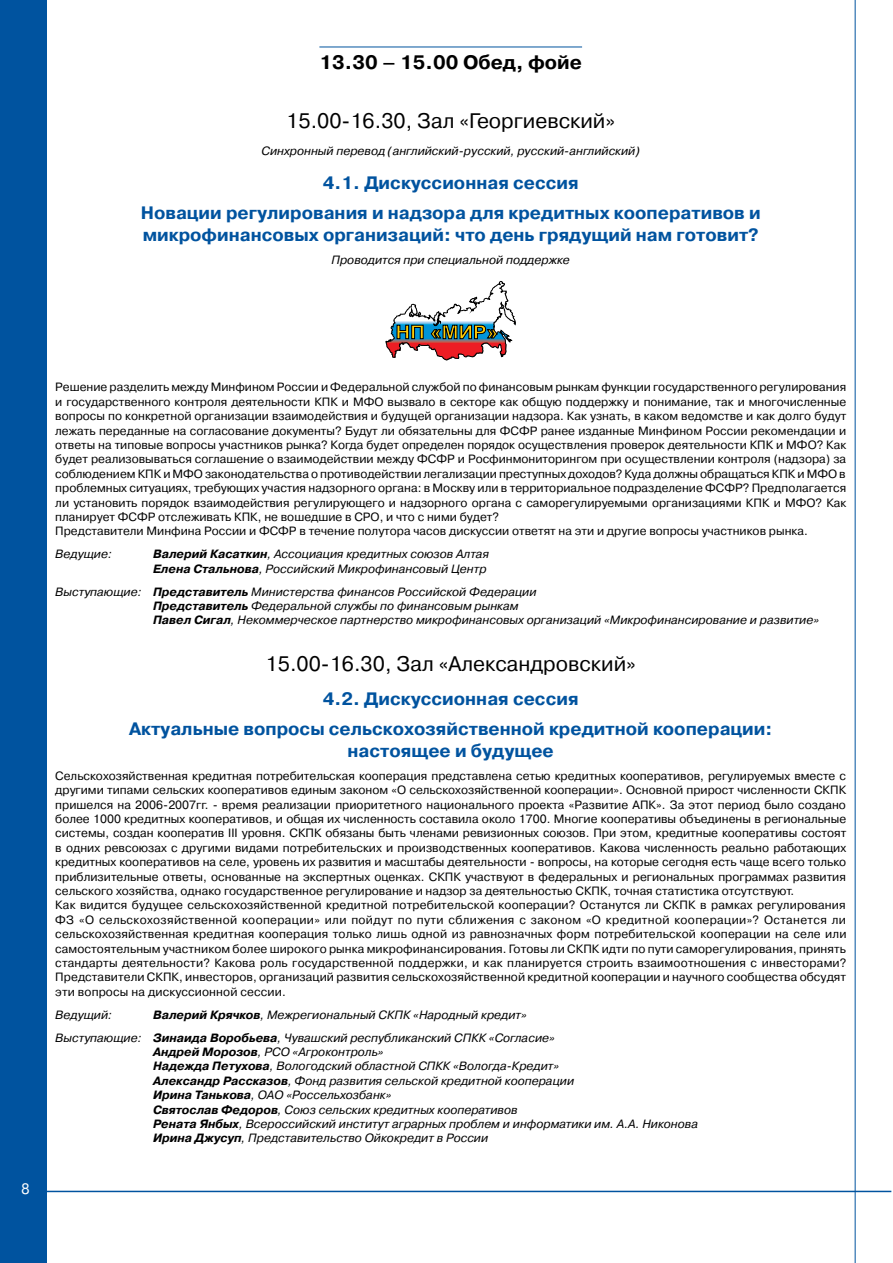
<style>
.page{position:relative;width:893px;height:1263px;background:#fff}
.page>*{position:absolute;margin:0;border:0;box-sizing:border-box;transform-origin:0 0}
.t1{font:21px "Pragmatica C";color:#000}
.t2{font:700 19.5px "Pragmatica C";color:#000}
.t3{font:700 18px/30.2px "Pragmatica C";color:#00539f;text-align:center}
.t4{font:15px "Pragmatica C";color:#fff}
.t5{font:12px/14.4px "Pragmatica C";color:#000}
.t6{font:italic 12px/14.4px "Pragmatica C";color:#000}
.s1{font-weight:700}
</style>
<div class="page">
<div style="left:0;top:0;width:47px;height:1263px;background:#00539f"></div>
<hr style="left:39px;top:1191px;width:852px;height:1px;background:#00539f">
<hr style="left:855px;top:0;width:1px;height:1263px;background:#00539f">
<hr style="left:319px;top:47px;width:263px;height:1px;background:#00539f">
<svg style="left:385px;top:281px;width:131px;height:79px"></svg>
<h2 class="t2" style="left:319px;top:51px;width:264px">13.30 – 15.00 Обед, фойе</h2>
<h1 class="t1" style="left:286px;top:109px;width:330px">15.00-16.30, Зал «Георгиевский»</h1>
<p class="t6" style="left:261px;top:144px;width:380px">Синхронный перевод (английский-русский, русский-английский)</p>
<h3 class="t3" style="left:141px;top:168px;width:621px">4.1. Дискуссионная сессия<br>Новации регулирования и надзора для кредитных кооперативов и</h3>
<h3 class="t3" style="left:143px;top:220px;width:618px">микрофинансовых организаций: что день грядущий нам готовит?</h3>
<p class="t6" style="left:332px;top:253px;width:240px">Проводится при специальной поддержке</p>
<p class="t4" style="left:21px;top:1180px;width:10px">8</p>
<p class="t5" style="left:55px;top:380px;width:793px">Решение разделить между Минфином России и Федеральной службой по финансовым рынкам функции государственного регулирования и государственного контроля деятельности КПК и МФО вызвало в секторе как общую поддержку и понимание, так и многочисленные вопросы по конкретной организации взаимодействия и будущей организации надзора. Как узнать, в каком ведомстве и как долго будут лежать переданные на согласование документы? Будут ли обязательны для ФСФР ранее изданные Минфином России рекомендации и ответы на типовые вопросы участников рынка? Когда будет определен порядок осуществления проверок деятельности КПК и МФО? Как будет реализовываться соглашение о взаимодействии между ФСФР и Росфинмониторингом при осуществлении контроля (надзора) за соблюдением КПК и МФО законодательства о противодействии легализации преступных доходов? Куда должны обращаться КПК и МФО в проблемных ситуациях, требующих участия надзорного органа: в Москву или в территориальное подразделение ФСФР? Предполагается ли установить порядок взаимодействия регулирующего и надзорного органа с саморегулируемыми организациями КПК и МФО? Как планирует ФСФР отслеживать КПК, не вошедшие в СРО, и что с ними будет?<br>Представители Минфина России и ФСФР в течение полутора часов дискуссии ответят на эти и другие вопросы участников рынка.</p>
<p class="t6" style="left:55px;top:547px;width:58px">Ведущие:</p>
<p class="t6" style="left:153px;top:547px;width:337px"><span class="s1">Валерий Касаткин</span>, Ассоциация кредитных союзов Алтая<br><span class="s1">Елена Стальнова</span>, Российский Микрофинансовый Центр</p>
<p class="t6" style="left:153px;top:584px;width:667px;text-indent:-98px">Выступающие: <span class="s1">Представитель</span> Министерства финансов Российской Федерации<br><span class="s1">Представитель</span> Федеральной службы по финансовым рынкам<br><span class="s1">Павел Сигал</span>, Некоммерческое партнерство микрофинансовых организаций «Микрофинансирование и развитие»</p>
<h1 class="t1" style="left:266px;top:652px;width:372px">15.00-16.30, Зал «Александровский»</h1>
<h3 class="t3" style="left:129px;top:684px;width:645px">4.2. Дискуссионная сессия<br>Актуальные вопросы сельскохозяйственной кредитной кооперации:</h3>
<h3 class="t3" style="left:348px;top:736px;width:208px">настоящее и будущее</h3>
<p class="t5" style="left:55px;top:768px;width:793px">Сельскохозяйственная кредитная потребительская кооперация представлена сетью кредитных кооперативов, регулируемых вместе с другими типами сельских кооперативов единым законом «О сельскохозяйственной кооперации». Основной прирост численности СКПК пришелся на 2006-2007гг. - время реализации приоритетного национального проекта «Развитие АПК». За этот период было создано более 1000 кредитных кооперативов, и общая их численность составила около 1700. Многие кооперативы объединены в региональные системы, создан кооператив III уровня. СКПК обязаны быть членами ревизионных союзов. При этом, кредитные кооперативы состоят в одних ревсоюзах с другими видами потребительских и производственных кооперативов. Какова численность реально работающих кредитных кооперативов на селе, уровень их развития и масштабы деятельности - вопросы, на которые сегодня есть чаще всего только приблизительные ответы, основанные на экспертных оценках. СКПК участвуют в федеральных и региональных программах развития сельского хозяйства, однако государственное регулирование и надзор за деятельностью СКПК, точная статистика отсутствуют.<br>Как видится будущее сельскохозяйственной кредитной потребительской кооперации? Останутся ли СКПК в рамках регулирования ФЗ «О сельскохозяйственной кооперации» или пойдут по пути сближения с законом «О кредитной кооперации»? Останется ли сельскохозяйственная кредитная кооперация только лишь одной из равнозначных форм потребительской кооперации на селе или самостоятельным участником более широкого рынка микрофинансирования. Готовы ли СКПК идти по пути саморегулирования, принять стандарты деятельности? Какова роль государственной поддержки, и как планируется строить взаимоотношения с инвесторами?<br>Представители СКПК, инвесторов, организаций развития сельскохозяйственной кредитной кооперации и научного сообщества обсудят эти вопросы на дискуссионной сессии.</p>
<p class="t6" style="left:55px;top:1007px;width:58px">Ведущий:</p>
<p class="t6" style="left:55px;top:1003px;width:501px;line-height:23px;text-indent:98px"><span class="s1">Валерий Крячков</span>, Межрегиональный СКПК «Народный кредит»<br>Выступающие: <span class="s1">Зинаида Воробьева</span>, Чувашский республиканский СПКК «Согласие»</p>
<p class="t6" style="left:153px;top:1045px;width:547px"><span class="s1">Андрей Морозов</span>, РСО «Агроконтроль»<br><span class="s1">Надежда Петухова</span>, Вологодский областной СПКК «Вологда-Кредит»<br><span class="s1">Александр Рассказов</span>, Фонд развития сельской кредитной кооперации<br><span class="s1">Ирина Танькова</span>, ОАО «Россельхозбанк»<br><span class="s1">Святослав Федоров</span>, Союз сельских кредитных кооперативов<br><span class="s1">Рената Янбых</span>, Всероссийский институт аграрных проблем и информатики им. А.А. Никонова <span class="s1">Ирина Джусуп</span>, Представительство Ойкокредит в России</p>
</div>
